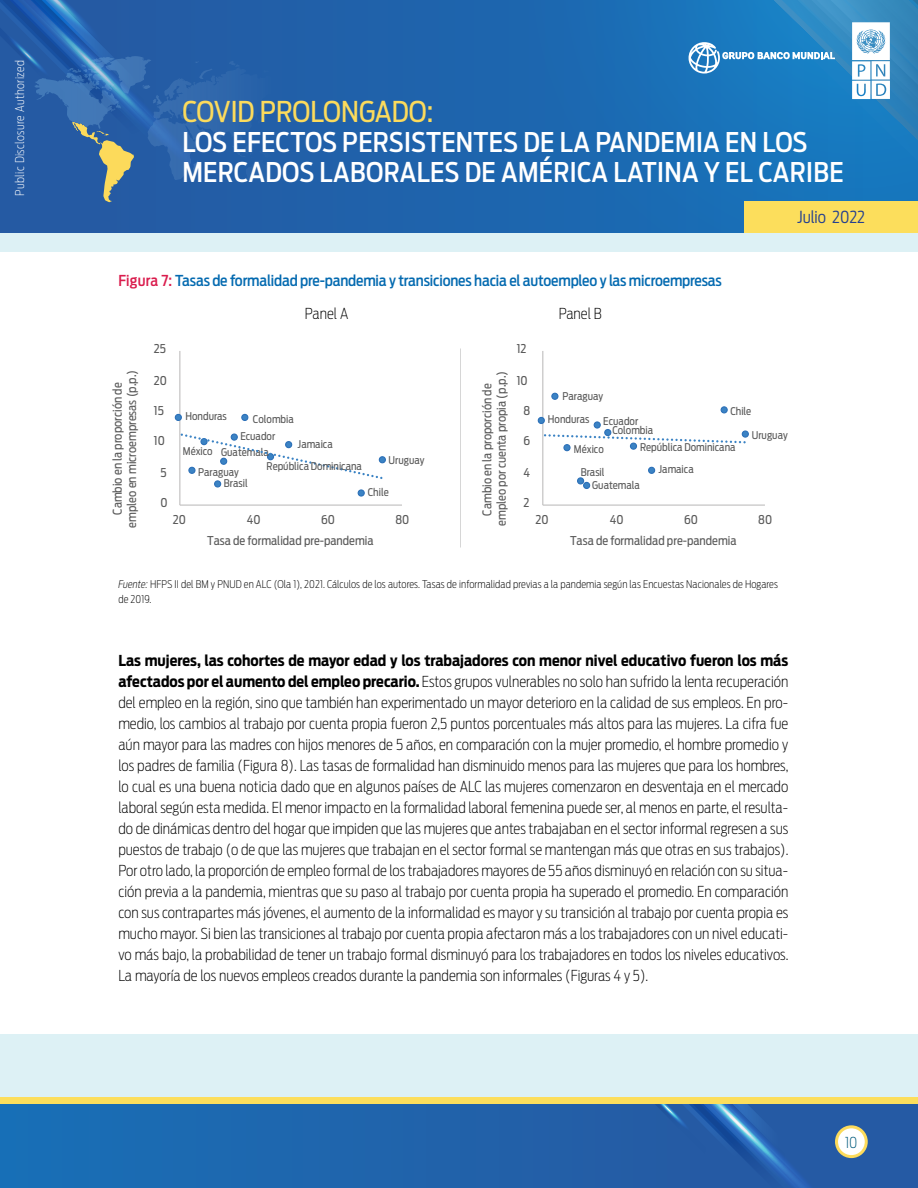
<style>
.page{position:relative;width:918px;height:1188px;background:#fff}
.page>*{position:absolute;margin:0;border:0;box-sizing:border-box;transform-origin:0 0}
.t1{font:28.5px "Antenna Cond";color:#fcdb5c}
.t2{font:500 27px/30px "Antenna Cond";letter-spacing:.01em;color:#fff}
.t3{font:300 16.5px "Antenna Cond";color:#25408f}
.t4{font:200 15px/21px "Antenna Cond";color:#000;text-align:justify}
.t5{font:500 15px "Antenna Cond";letter-spacing:-.01em;color:#046ab0}
.t6{font:200 15px "Antenna Cond";color:#005a7c}
.t7{font:12.15px/14.5px "Antenna Cond";color:#5a5a5a;text-align:center}
.t8{font:200 12px "Antenna Cond";letter-spacing:.03em;color:#fff}
.t9{font:10.65px "Antenna Cond";color:#5a5a5a}
.t10{font:200 10.5px/15px "Antenna Cond";letter-spacing:.01em;color:#000}
.s1{color:#da1c4d}
.s2{font-style:italic}
.s3{font-weight:700}
</style>
<div class="page">
<div style="left:0;top:233px;width:918px;height:864px;background:#ddf1f5"></div>
<div style="left:0;top:253px;width:918px;height:781px;background:#fff"></div>
<div style="left:0;top:1104px;width:918px;height:84px;background:linear-gradient(to bottom,#1e66ae,#1e66ae)"></div>
<div style="left:0;top:0;width:918px;height:233px;background:#1f63ac"></div>
<div style="left:615px;top:0;width:129px;height:233px;background:#1a6db5"></div>
<svg style="left:0;top:0;width:254px;height:202px"></svg>
<div style="left:683px;top:0;width:235px;height:202px;background:#1a72b9"></div>
<div style="left:744px;top:201px;width:174px;height:32px;background:#fcde5c"></div>
<svg style="left:520px;top:1104px;width:350px;height:84px;background:#2c63a8"></svg>
<div style="left:0;top:1097px;width:918px;height:7px;background:#fcde5c"></div>
<svg style="left:689px;top:0;width:229px;height:199px;background:#2d84c2"></svg>
<hr style="left:179px;top:351px;width:1px;height:154px;background:#c0bfbf">
<hr style="left:180px;top:505px;width:222px;height:1px;background:#c0bfbf">
<div style="left:379px;top:456px;width:7px;height:7px;border:1px solid #2c70b8;border-radius:50%"></div>
<svg style="left:175px;top:414px;width:6px;height:6px"></svg>
<div style="left:175px;top:414px;width:7px;height:7px;border:1px solid #2c70b8;border-radius:50%"></div>
<svg style="left:242px;top:414px;width:6px;height:6px"></svg>
<div style="left:241px;top:414px;width:7px;height:7px;border:1px solid #2c70b8;border-radius:50%"></div>
<div style="left:358px;top:489px;width:7px;height:8px;border:1px solid #2c70b8;border-radius:50%"></div>
<svg style="left:179px;top:431px;width:206px;height:65px"></svg>
<hr style="left:542px;top:351px;width:1px;height:154px;background:#c0bfbf">
<hr style="left:543px;top:505px;width:222px;height:1px;background:#c0bfbf">
<svg style="left:552px;top:393px;width:6px;height:6px"></svg>
<div style="left:551px;top:393px;width:7px;height:7px;border:1px solid #2c70b8;border-radius:50%"></div>
<svg style="left:649px;top:467px;width:6px;height:6px"></svg>
<div style="left:648px;top:467px;width:7px;height:7px;border:1px solid #2c70b8;border-radius:50%"></div>
<div style="left:742px;top:430px;width:7px;height:8px;border:1px solid #2c70b8;border-radius:50%"></div>
<div style="left:721px;top:406px;width:7px;height:7px;border:1px solid #2c70b8;border-radius:50%"></div>
<div style="left:583px;top:482px;width:7px;height:7px;border:1px solid #2c70b8;border-radius:50%"></div>
<svg style="left:579px;top:478px;width:11px;height:10px"></svg>
<div style="left:577px;top:477px;width:7px;height:8px;border:1px solid #2c70b8;border-radius:50%"></div>
<svg style="left:538px;top:407px;width:210px;height:44px"></svg>
<p class="t8" style="left:13px;top:196px;width:137px;rotate:-90deg">Public Disclosure Authorized</p>
<h1 class="t1" style="left:182px;top:95px;width:253px">COVID PROLONGADO:</h1>
<h2 class="t2" style="left:182px;top:127px;width:663px">LOS EFECTOS PERSISTENTES DE LA PANDEMIA EN LOS<br>MERCADOS LABORALES DE AMÉRICA LATINA Y EL CARIBE</h2>
<p class="t3" style="left:797px;top:207px;width:70px">Julio 2022</p>
<p class="t5" style="left:118px;top:271px;width:605px"><span class="s1">Figura 7:</span> Tasas de formalidad pre-pandemia y transiciones hacia el autoempleo y las microempresas</p>
<p class="t4" style="left:305px;top:303px;width:45px">Panel A</p>
<p class="t4" style="left:559px;top:303px;width:45px">Panel B</p>
<p class="t7" style="left:110px;top:528px;width:159px;rotate:-90deg">Cambio en la proporción de empleo en microempresas (p.p.)</p>
<p class="t7" style="left:154px;top:342px;width:14px">25</p>
<p class="t7" style="left:154px;top:373px;width:15px">20</p>
<p class="t7" style="left:154px;top:404px;width:11px">15</p>
<p class="t7" style="left:154px;top:434px;width:12px">10</p>
<p class="t7" style="left:161px;top:465px;width:8px">5</p>
<p class="t7" style="left:161px;top:496px;width:9px">0</p>
<p class="t9" style="left:185px;top:410px;width:43px">Honduras</p>
<p class="t9" style="left:183px;top:445px;width:31px">México</p>
<p class="t9" style="left:253px;top:413px;width:42px">Colombia</p>
<p class="t9" style="left:240px;top:430px;width:36px">Ecuador</p>
<p class="t9" style="left:298px;top:437px;width:37px">Jamaica</p>
<p class="t9" style="left:221px;top:446px;width:49px">Guatemala</p>
<p class="t9" style="left:224px;top:477px;width:25px">Brasil</p>
<p class="t9" style="left:389px;top:454px;width:37px">Uruguay</p>
<p class="t9" style="left:267px;top:460px;width:97px">República Dominicana</p>
<p class="t9" style="left:198px;top:465px;width:42px">Paraguay</p>
<p class="t9" style="left:368px;top:486px;width:22px">Chile</p>
<p class="t7" style="left:173px;top:512px;width:15px">20</p>
<p class="t7" style="left:247px;top:512px;width:15px">40</p>
<p class="t7" style="left:321px;top:512px;width:15px">60</p>
<p class="t7" style="left:395px;top:512px;width:15px">80</p>
<p class="t7" style="left:207px;top:533px;width:168px">Tasa de formalidad pre-pandemia</p>
<p class="t7" style="left:480px;top:526px;width:156px;rotate:-90deg">Cambio en la proporción de empleo por cuenta propia (p.p.)</p>
<p class="t7" style="left:517px;top:342px;width:11px">12</p>
<p class="t7" style="left:517px;top:373px;width:12px">10</p>
<p class="t7" style="left:524px;top:404px;width:8px">8</p>
<p class="t7" style="left:524px;top:434px;width:8px">6</p>
<p class="t7" style="left:524px;top:465px;width:8px">4</p>
<p class="t7" style="left:524px;top:496px;width:7px">2</p>
<p class="t9" style="left:563px;top:390px;width:42px">Paraguay</p>
<p class="t9" style="left:730px;top:405px;width:22px">Chile</p>
<p class="t9" style="left:640px;top:440px;width:97px">República Dominicana</p>
<p class="t9" style="left:548px;top:413px;width:43px">Honduras</p>
<p class="t9" style="left:603px;top:415px;width:36px">Ecuador</p>
<p class="t9" style="left:574px;top:442px;width:31px">México</p>
<p class="t9" style="left:612px;top:424px;width:42px">Colombia</p>
<p class="t9" style="left:752px;top:429px;width:37px">Uruguay</p>
<p class="t9" style="left:581px;top:465px;width:25px">Brasil</p>
<p class="t9" style="left:592px;top:479px;width:49px">Guatemala</p>
<p class="t9" style="left:659px;top:463px;width:37px">Jamaica</p>
<p class="t7" style="left:536px;top:512px;width:15px">20</p>
<p class="t7" style="left:610px;top:512px;width:15px">40</p>
<p class="t7" style="left:684px;top:512px;width:15px">60</p>
<p class="t7" style="left:758px;top:512px;width:15px">80</p>
<p class="t7" style="left:570px;top:533px;width:168px">Tasa de formalidad pre-pandemia</p>
<p class="t10" style="left:118px;top:577px;width:661px"><span class="s2">Fuente:</span> HFPS II del BM y PNUD en ALC (Ola 1), 2021. Cálculos de los autores. Tasas de informalidad previas a la pandemia según las Encuestas Nacionales de Hogares de 2019.</p>
<p class="t4" style="left:118px;top:650px;width:672px"><span class="s3">Las mujeres, las cohortes de mayor edad y los trabajadores con menor nivel educativo fueron los más afectados por el aumento del empleo precario.</span> Estos grupos vulnerables no solo han sufrido la lenta recuperación del empleo en la región, sino que también han experimentado un mayor deterioro en la calidad de sus empleos. En pro&shy;medio, los cambios al trabajo por cuenta propia fueron 2,5 puntos porcentuales más altos para las mujeres. La cifra fue aún mayor para las madres con hijos menores de 5 años, en comparación con la mujer promedio, el hombre promedio y los padres de familia (Figura 8). Las tasas de formalidad han disminuido menos para las mujeres que para los hombres, lo cual es una buena noticia dado que en algunos países de ALC las mujeres comenzaron en desventaja en el mercado laboral según esta medida. El menor impacto en la formalidad laboral femenina puede ser, al menos en parte, el resulta&shy;do de dinámicas dentro del hogar que impiden que las mujeres que antes trabajaban en el sector informal regresen a sus puestos de trabajo (o de que las mujeres que trabajan en el sector formal se mantengan más que otras en sus trabajos).<br>Por otro lado, la proporción de empleo formal de los trabajadores mayores de 55 años disminuyó en relación con su situa&shy;ción previa a la pandemia, mientras que su paso al trabajo por cuenta propia ha superado el promedio. En comparación con sus contrapartes más jóvenes, el aumento de la informalidad es mayor y su transición al trabajo por cuenta propia es mucho mayor. Si bien las transiciones al trabajo por cuenta propia afectaron más a los trabajadores con un nivel educati&shy;vo más bajo, la probabilidad de tener un trabajo formal disminuyó para los trabajadores en todos los niveles educativos.<br>La mayoría de los nuevos empleos creados durante la pandemia son informales (Figuras 4 y 5).</p>
<p class="t6" style="left:845px;top:1134px;width:14px">10</p>
</div>
